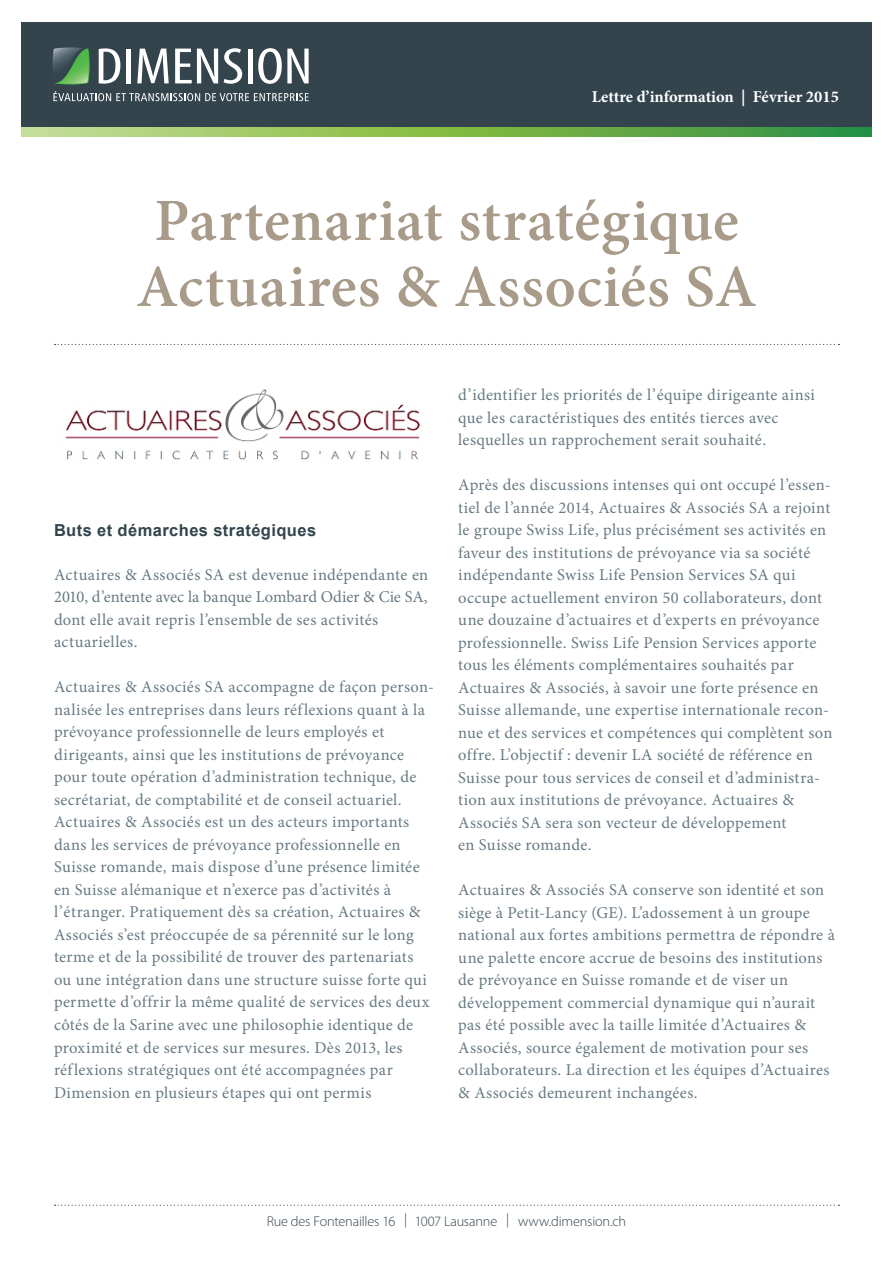
<style>
.page{position:relative;width:893px;height:1263px;background:#fff}
.page>*{position:absolute;margin:0;border:0;box-sizing:border-box;transform-origin:0 0}
.t1{font:600 60px/66px "Minion Pro";letter-spacing:.015em;color:#a99b8a}
.t2{font:16.5px/22.5px "Minion Pro";letter-spacing:.02em;color:#687a83}
.t3{font:700 16.5px "Minion Pro";color:#fff}
.t4{font:700 16.5px "Arial";letter-spacing:.025em;color:#33444d}
.t5{font:300 14.25px "Myriad Pro";letter-spacing:-.015em;color:#33444d}
</style>
<div class="page">
<div style="left:21px;top:23px;width:851px;height:105px;background:#33444d"></div>
<svg style="left:21px;top:128px;width:851px;height:8px;background:#7fb858"></svg>
<svg style="left:55px;top:344px;width:784px;height:1px"></svg>
<svg style="left:55px;top:1205px;width:784px;height:1px"></svg>
<svg style="left:99px;top:48px;width:21px;height:36px"></svg>
<div style="left:126px;top:49px;width:5px;height:34px;background:#fff"></div>
<svg style="left:137px;top:49px;width:32px;height:34px"></svg>
<svg style="left:175px;top:49px;width:43px;height:34px"></svg>
<svg style="left:224px;top:48px;width:18px;height:36px"></svg>
<hr style="left:248px;top:49px;width:4px;height:34px;background:#fff">
<svg style="left:258px;top:48px;width:51px;height:36px"></svg>
<svg style="left:52px;top:47px;width:38px;height:38px"></svg>
<svg style="left:53px;top:91px;width:256px;height:10px"></svg>
<img style="left:65px;top:389px;width:355px;height:71px">
<p class="t3" style="left:592px;top:85px;width:249px">Lettre d’information | Février 2015</p>
<p class="t1" style="left:136px;top:187px;width:622px">Partenariat stratégique<br>Actuaires &amp; Associés SA</p>
<p class="t4" style="left:54px;top:520px;width:264px">Buts et démarches stratégiques</p>
<p class="t2" style="left:54px;top:563px;width:376px">Actuaires &amp; Associés SA est devenue indépendante en 2010, d’entente avec la banque Lombard Odier &amp; Cie SA, dont elle avait repris l’ensemble de ses activités actuarielles.</p>
<p class="t2" style="left:54px;top:676px;width:381px">Actuaires &amp; Associés SA accompagne de façon person&shy;nalisée les entreprises dans leurs réflexions quant à la prévoyance professionnelle de leurs employés et dirigeants, ainsi que les institutions de prévoyance pour toute opération d’administration technique, de secrétariat, de comptabilité et de conseil actuariel.<br>Actuaires &amp; Associés est un des acteurs importants dans les services de prévoyance professionnelle en Suisse romande, mais dispose d’une présence limitée en Suisse alémanique et n’exerce pas d’activités à l’étranger. Pratiquement dès sa création, Actuaires &amp; Associés s’est préoccupée de sa pérennité sur le long terme et de la possibilité de trouver des partenariats ou une intégration dans une structure suisse forte qui permette d’offrir la même qualité de services des deux côtés de la Sarine avec une philosophie identique de proximité et de services sur mesures. Dès 2013, les réflexions stratégiques ont été accompagnées par Dimension en plusieurs étapes qui ont permis</p>
<p class="t2" style="left:458px;top:384px;width:358px">d’identifier les priorités de l’équipe dirigeante ainsi que les caractéristiques des entités tierces avec</p>
<p class="t2" style="left:458px;top:429px;width:309px">lesquelles un rapprochement serait souhaité.</p>
<p class="t2" style="left:458px;top:474px;width:376px">Après des discussions intenses qui ont occupé l’essen&shy;tiel de l’année 2014, Actuaires &amp; Associés SA a rejoint le groupe Swiss Life, plus précisément ses activités en faveur des institutions de prévoyance via sa société indépendante Swiss Life Pension Services SA qui occupe actuellement environ 50 collaborateurs, dont une douzaine d’actuaires et d’experts en prévoyance professionnelle. Swiss Life Pension Services apporte tous les éléments complémentaires souhaités par Actuaires &amp; Associés, à savoir une forte présence en Suisse allemande, une expertise internationale recon&shy;nue et des services et compétences qui complètent son offre. L’objectif : devenir LA société de référence en Suisse pour tous services de conseil et d’administra&shy;tion aux institutions de prévoyance. Actuaires &amp; Associés SA sera son vecteur de développement</p>
<p class="t2" style="left:458px;top:834px;width:135px">en Suisse romande.</p>
<p class="t2" style="left:458px;top:879px;width:378px">Actuaires &amp; Associés SA conserve son identité et son siège à Petit-Lancy (GE). L’adossement à un groupe national aux fortes ambitions permettra de répondre à une palette encore accrue de besoins des institutions de prévoyance en Suisse romande et de viser un développement commercial dynamique qui n’aurait pas été possible avec la taille limitée d’Actuaires &amp; Associés, source également de motivation pour ses collaborateurs. La direction et les équipes d’Actuaires &amp; Associés demeurent inchangées.</p>
<p class="t5" style="left:267px;top:1213px;width:361px">Rue des Fontenailles 16 | 1007 Lausanne | www.dimension.ch</p>
</div>
